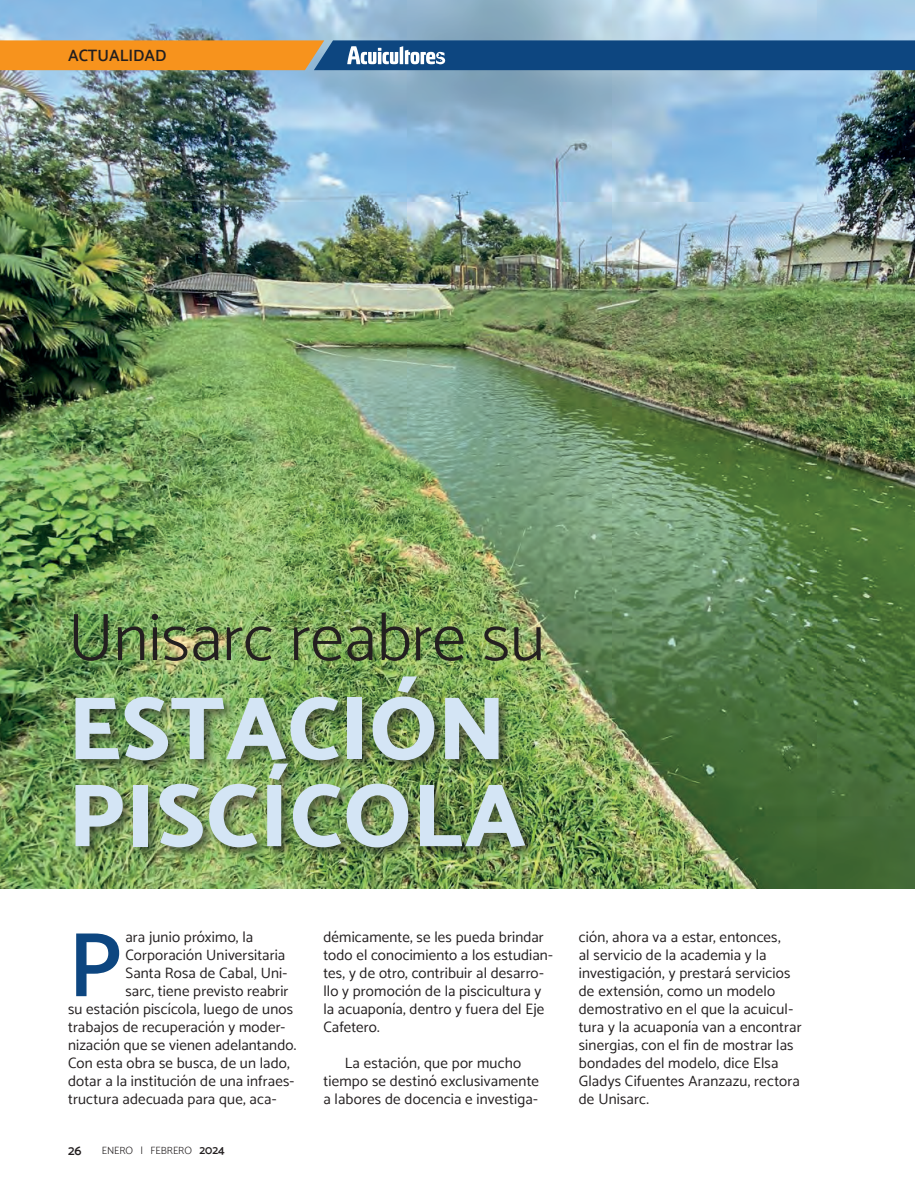
<style>
.page{position:relative;width:915px;height:1191px;background:#fff}
.page>*{position:absolute;margin:0;border:0;box-sizing:border-box;transform-origin:0 0}
.t1{font:600 92.1px "Catamaran";color:#0d4680}
.t2{font:800 90px/87px "Catamaran";letter-spacing:.015em;color:#d4e5f5}
.t3{font:300 67.5px "Catamaran";color:#231f20}
.t4{font:600 16.5px "Catamaran";color:#231f20}
.t5{font:15px/18px "Catamaran";letter-spacing:.01em;color:#231f20}
.t6{font:600 13.5px "Catamaran";color:#231f20}
.t7{font:300 10.5px "Catamaran";color:#231f20}
.s1{font-weight:600;font-size:12px}
</style>
<div class="page">
<img style="left:0;top:0;width:914px;height:888px">
<div style="left:73px;top:674px;width:465px;height:187px;background:#231f20;opacity:.6"></div>
<svg style="left:0;top:40px;width:915px;height:30px;background:#676964"></svg>
<p class="t4" style="left:68px;top:46px;width:100px">ACTUALIDAD</p>
<p class="t4" style="left:68px;top:46px;width:124px">PRIMERA PLANA</p>
<h3 class="t3" style="left:68px;top:597px;width:478px">Unisarc reabre su</h3>
<h2 class="t2" style="left:68px;top:684px;width:459px">ESTACIÓN<br>PISCÍCOLA</h2>
<h1 class="t1" style="left:68px;top:910px;width:55px">P</h1>
<p class="t5" style="left:125px;top:928px;width:129px">ara junio próximo, la</p>
<p class="t5" style="left:125px;top:946px;width:161px">Corporación Universitaria</p>
<p class="t5" style="left:125px;top:964px;width:163px">Santa Rosa de Cabal, Uni-</p>
<p class="t5" style="left:125px;top:982px;width:164px">sarc, tiene previsto reabrir</p>
<p class="t5" style="left:68px;top:1000px;width:226px">su estación piscícola, luego de unos</p>
<p class="t5" style="left:68px;top:1018px;width:218px">trabajos de recuperación y moder-</p>
<p class="t5" style="left:68px;top:1036px;width:230px">nización que se vienen adelantando.</p>
<p class="t5" style="left:68px;top:1054px;width:223px">Con esta obra se busca, de un lado,</p>
<p class="t5" style="left:68px;top:1072px;width:227px">dotar a la institución de una infraes-</p>
<p class="t5" style="left:68px;top:1090px;width:210px">tructura adecuada para que, aca-</p>
<p class="t6" style="left:68px;top:1142px;width:15px">26</p>
<p class="t7" style="left:102px;top:1143px;width:124px">ENERO | FEBRERO <span class="s1">2024</span></p>
<p class="t5" style="left:323px;top:928px;width:231px">démicamente, se les pueda brindar todo el conocimiento a los estudian&shy;tes, y de otro, contribuir al desarro&shy;llo y promoción de la piscicultura y la acuaponía, dentro y fuera del Eje<br>Cafetero.</p>
<p class="t5" style="left:323px;top:1054px;width:217px;text-align:center">La estación, que por mucho tiempo se destinó exclusivamente a labores de docencia e investiga-</p>
<p class="t5" style="left:578px;top:928px;width:224px">ción, ahora va a estar, entonces,<br>al servicio de la academia y la investigación, y prestará servicios de extensión, como un modelo demostrativo en el que la acuicul&shy;tura y la acuaponía van a encontrar sinergias, con el fin de mostrar las bondades del modelo, dice Elsa<br>Gladys Cifuentes Aranzazu, rectora de Unisarc.</p>
</div>
